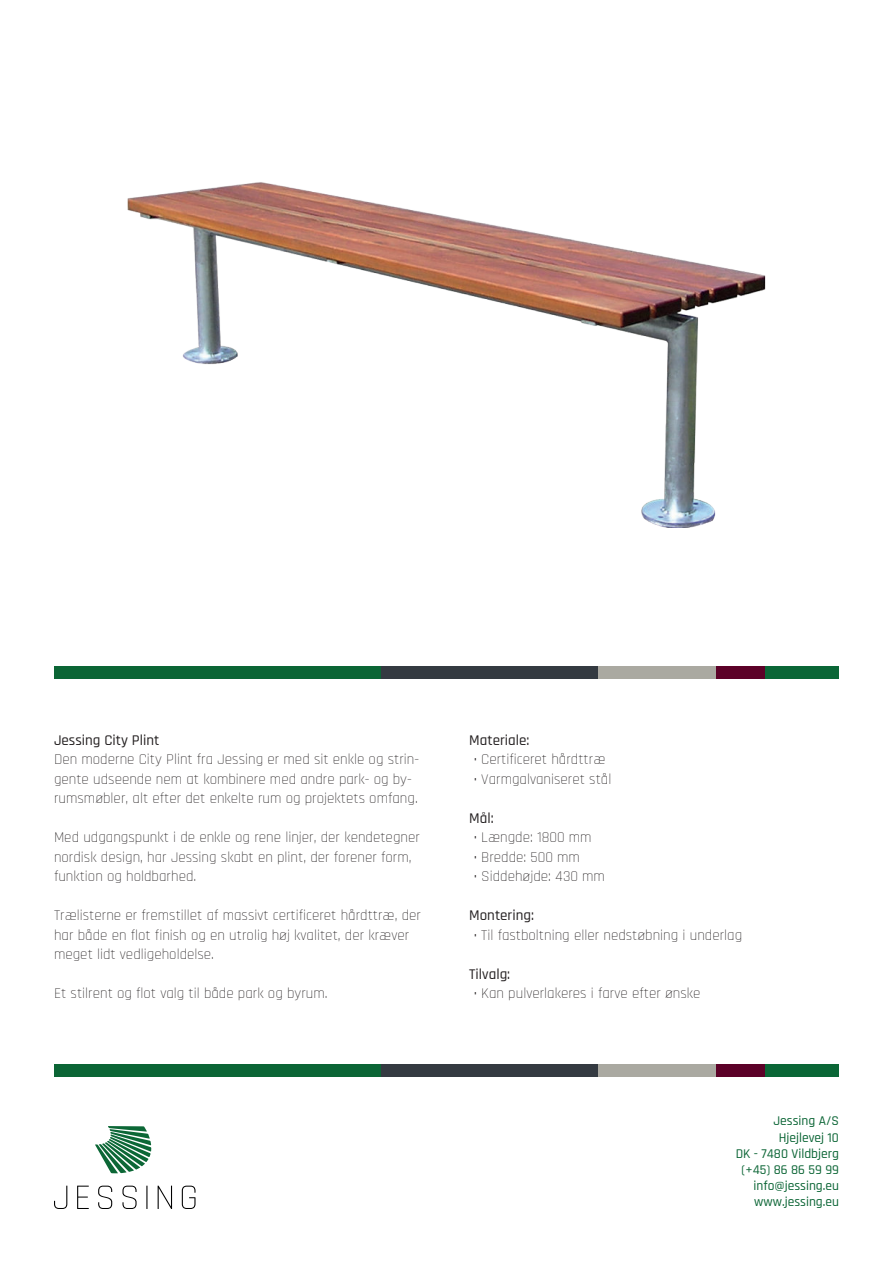
<style>
.page{position:relative;width:893px;height:1263px;background:#fff}
.page>*{position:absolute;margin:0;border:0;box-sizing:border-box;transform-origin:0 0}
.t1{font:300 15px/19.5px "Rajdhani";color:#231f20}
.t2{font:500 15px "Rajdhani";color:#231f20}
.t3{font:500 13.5px/16.2px "Rajdhani";color:#0b6535;text-align:right}
</style>
<div class="page">
<svg style="left:95px;top:1126px;width:56px;height:47px"></svg>
<svg style="left:54px;top:1185px;width:13px;height:24px"></svg>
<svg style="left:77px;top:1185px;width:12px;height:24px"></svg>
<svg style="left:98px;top:1185px;width:14px;height:24px"></svg>
<svg style="left:122px;top:1185px;width:15px;height:24px"></svg>
<svg style="left:146px;top:1185px;width:1px;height:24px"></svg>
<svg style="left:158px;top:1185px;width:14px;height:24px"></svg>
<svg style="left:182px;top:1185px;width:14px;height:24px"></svg>
<div style="left:54px;top:1064px;width:327px;height:12px;background:#0b6535"></div>
<div style="left:381px;top:1064px;width:217px;height:12px;background:#343a41"></div>
<div style="left:598px;top:1064px;width:118px;height:12px;background:#aaa9a1"></div>
<div style="left:716px;top:1064px;width:49px;height:12px;background:#5c0128"></div>
<div style="left:765px;top:1064px;width:74px;height:12px;background:#0a6636"></div>
<img style="left:127px;top:182px;width:639px;height:345px">
<div style="left:54px;top:667px;width:327px;height:12px;background:#0b6535"></div>
<div style="left:381px;top:667px;width:217px;height:12px;background:#343a41"></div>
<div style="left:598px;top:667px;width:118px;height:12px;background:#aaa9a1"></div>
<div style="left:716px;top:667px;width:49px;height:12px;background:#5c0128"></div>
<div style="left:765px;top:667px;width:74px;height:12px;background:#0a6636"></div>
<p class="t2" style="left:54px;top:734px;width:107px">Jessing City Plint</p>
<p class="t1" style="left:54px;top:750px;width:367px">Den moderne City Plint fra Jessing er med sit enkle og strin&shy;gente udseende nem at kombinere med andre park- og by&shy;rumsmøbler, alt efter det enkelte rum og projektets omfang.</p>
<p class="t1" style="left:54px;top:828px;width:367px">Med udgangspunkt i de enkle og rene linjer, der kendetegner nordisk design, har Jessing skabt en plint, der forener form, funktion og holdbarhed.</p>
<p class="t1" style="left:54px;top:906px;width:369px">Trælisterne er fremstillet af massivt certificeret hårdttræ, der har både en flot finish og en utrolig høj kvalitet, der kræver meget lidt vedligeholdelse.</p>
<p class="t1" style="left:54px;top:984px;width:275px">Et stilrent og flot valg til både park og byrum.</p>
<p class="t2" style="left:469px;top:734px;width:62px">Materiale:</p>
<p class="t1" style="left:473px;top:750px;width:133px">• Certificeret hårdttræ</p>
<p class="t1" style="left:473px;top:769px;width:139px">• Varmgalvaniseret stål</p>
<p class="t2" style="left:469px;top:812px;width:26px">Mål:</p>
<p class="t1" style="left:473px;top:828px;width:120px">• Længde: 1800 mm</p>
<p class="t1" style="left:473px;top:847px;width:108px">• Bredde: 500 mm</p>
<p class="t1" style="left:473px;top:867px;width:133px">• Siddehøjde: 430 mm</p>
<p class="t2" style="left:469px;top:909px;width:66px">Montering:</p>
<p class="t1" style="left:473px;top:925px;width:270px">• Til fastboltning eller nedstøbning i underlag</p>
<p class="t2" style="left:469px;top:968px;width:42px">Tilvalg:</p>
<p class="t1" style="left:473px;top:984px;width:229px">• Kan pulverlakeres i farve efter ønske</p>
<p class="t3" style="left:736px;top:1113px;width:105px">Jessing A/S<br>Hjejlevej 10<br>DK - 7480 Vildbjerg (+45) 86 86 59 99 info@jessing.eu www.jessing.eu</p>
</div>
